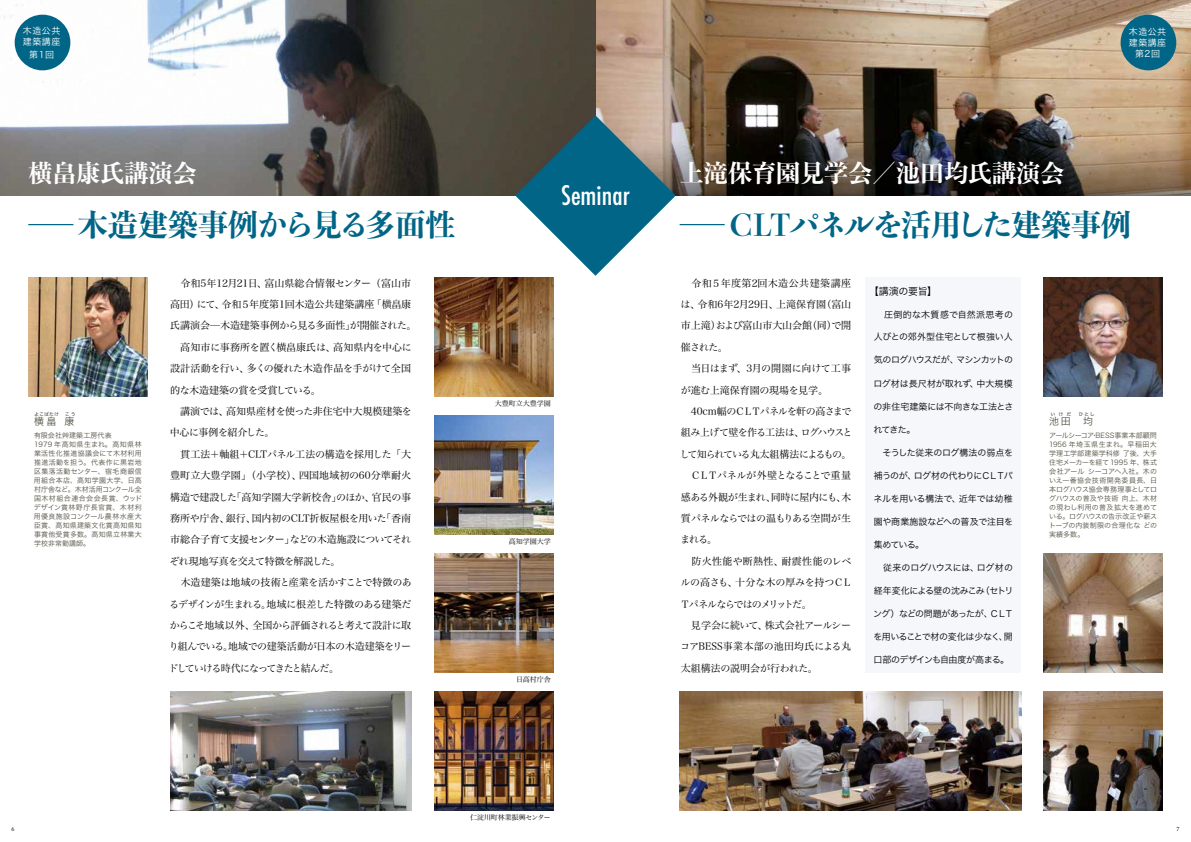
<style>
.page{position:relative;width:1191px;height:842px;background:#fff}
.page>*{position:absolute;margin:0;border:0;box-sizing:border-box;transform-origin:0 0}
.t1{font:800 30px "Toppan Bunkyu Midashi Mincho Std N";letter-spacing:-.045em;color:#006586;scale:1.5 1}
.t2{font:800 30px "Toppan Bunkyu Midashi Mincho Std N";letter-spacing:-.01em;color:#006586;scale:1.5 1}
.t3{font:500 condensed 26.2px "Futura";color:#fff}
.t4{font:800 24px "Toppan Bunkyu Midashi Mincho Std N";color:#fff}
.t5{font:10px/21.4px "Hira Min Pro W3";letter-spacing:-.03em;color:#000}
.t6{font:10px "Hira Kaku Pro W3";letter-spacing:-.03em;color:#000}
.t7{font:10px "Hira Kaku Pro W3";color:#535143}
.t8{font:9px "Hira Kaku Pro W3";letter-spacing:-.03em;color:#000}
.t9{font:9px "Hira Kaku Pro W3";letter-spacing:-.095em;color:#000}
.t10{font:9px/10.8px "Hira Kaku Pro W3";letter-spacing:.05em;color:#fff;text-align:center}
.t11{font:9px "Hira Kaku Pro W3";letter-spacing:-.09em;color:#000}
.t12{font:9px "Hira Kaku Pro W3";letter-spacing:-.005em;color:#000}
.t13{font:9px "Hira Kaku Pro W3";letter-spacing:-.055em;color:#000}
.t14{font:9px "Hira Kaku Pro W3";letter-spacing:.045em;color:#000}
.t15{font:7px/9px "Hira Kaku Pro W3";letter-spacing:.03em;color:#535143}
.t16{font:7px "Hira Min Pro W3";color:#000}
.t17{font:7px "Hira Min Pro W3";letter-spacing:-.02em;color:#000}
.t18{font:6px "Adobe Caslon Pro";color:#000}
.t19{font:5px "Hira Kaku Pro W3";letter-spacing:.135em;color:#535143}
</style>
<div class="page">
<img style="left:0;top:0;width:1191px;height:196px">
<img style="left:675px;top:139px;width:516px;height:57px">
<svg style="left:515px;top:115px;width:160px;height:161px"></svg>
<div style="left:1120px;top:15px;width:56px;height:55px;background:#006586;border-radius:50%"></div>
<div style="left:15px;top:15px;width:55px;height:55px;background:#006586;border-radius:50%"></div>
<img style="left:28px;top:278px;width:119px;height:119px">
<img style="left:1043px;top:278px;width:119px;height:119px">
<img style="left:434px;top:278px;width:119px;height:119px">
<img style="left:170px;top:692px;width:241px;height:119px">
<img style="left:680px;top:692px;width:341px;height:119px">
<img style="left:434px;top:416px;width:119px;height:119px">
<img style="left:434px;top:554px;width:119px;height:119px">
<img style="left:1043px;top:554px;width:119px;height:119px">
<img style="left:434px;top:692px;width:119px;height:119px">
<img style="left:1043px;top:692px;width:119px;height:119px">
<div style="left:865px;top:278px;width:156px;height:395px;background:#f5f7fa"></div>
<p class="t10" style="left:23px;top:25px;width:39px;text-align:left">木造公共建築講座</p>
<p class="t10" style="left:29px;top:48px;width:26px">第1回</p>
<h3 class="t4" style="left:28px;top:155px;width:170px">横畠康氏講演会</h3>
<h1 class="t2" style="left:28px;top:201px;width:286px">─木造建築事例から見る多面性</h1>
<p class="t19" style="left:34px;top:409px;width:26px">よこばたけ</p>
<p class="t19" style="left:65px;top:409px;width:12px">こう</p>
<p class="t15" style="left:34px;top:431px;width:110px">有限会社艸建築工房代表<br>1979 年高知県生まれ。高知県林業活性化推進協議会にて木材利用推進活動を担う。代表作に黒岩地区集落活動センター、宿毛商銀信用組合本店、高知学園大学、日高村庁舎など。木材活用コンクール全国木材組合連合会会長賞、ウッドデザイン賞林野庁長官賞、木材利用優良施設コンクール農林水産大臣賞、高知県建築文化賞高知県知事賞他受賞多数。高知県立林業大学校非常勤講師。</p>
<p class="t7" style="left:34px;top:412px;width:42px">横畠 康</p>
<p class="t5" style="left:169px;top:271px;width:249px">　令和5年12月21日、富山県総合情報センター（富山市高田）にて、令和５年度第1回木造公共建築講座「横畠康氏講演会─木造建築事例から見る多面性」が開催された。　高知市に事務所を置く横畠康氏は、高知県内を中心に設計活動を行い、多くの優れた木造作品を手がけて全国的な木造建築の賞を受賞している。<br>　講演では、高知県産材を使った非住宅中大規模建築を中心に事例を紹介した。<br>　貫工法＋軸組＋CLTパネル工法の構造を採用した「大豊町立大豊学園」（小学校）、四国地域初の60分準耐火構造で建設した「高知学園大学新校舎」のほか、官民の事務所や庁舎、銀行、国内初のCLT折板屋根を用いた「香南市総合子育て支援センター」などの木造施設についてそれぞれ現地写真を交えて特徴を解説した。<br>　木造建築は地域の技術と産業を活かすことで特徴のあるデザインが生まれる。地域に根差した特徴のある建築だからこそ地域以外、全国から評価されると考えて設計に取り組んでいる。地域での建築活動が日本の木造建築をリードしていける時代になってきたと結んだ。</p>
<h2 class="t3" style="left:561px;top:179px;width:70px">Seminar</h2>
<p class="t16" style="left:495px;top:397px;width:57px">大豊町立大豊学園</p>
<p class="t16" style="left:509px;top:535px;width:43px">高知学園大学</p>
<p class="t16" style="left:516px;top:673px;width:36px">日高村庁舎</p>
<p class="t10" style="left:1128px;top:26px;width:39px">木造公共建築講座第2回</p>
<h3 class="t4" style="left:680px;top:155px;width:385px">上滝保育園見学会／池田均氏講演会</h3>
<h1 class="t1" style="left:680px;top:201px;width:302px">─CLTパネルを活用した建築事例</h1>
<p class="t5" style="left:679px;top:271px;width:174px">　令和５年度第2回木造公共建築講座は、令和6年2月29日、上滝保育園（富山市上滝）および富山市大山会館（同）で開催された。<br>　当日はまず、3月の開園に向けて工事が進む上滝保育園の現場を見学。　40cm幅のＣＬＴパネルを軒の高さまで組み上げて壁を作る工法は、ログハウスとして知られている丸太組構法によるもの。　ＣＬＴパネルが外壁となることで重量感ある外観が生まれ、同時に屋内にも、木質パネルならではの温もりある空間が生まれる。<br>　防火性能や断熱性、耐震性能のレベルの高さも、十分な木の厚みを持つＣＬ<br>Ｔパネルならではのメリットだ。<br>　見学会に続いて、株式会社アールシーコアBESS事業本部の池田均氏による丸太組構法の説明会が行われた。</p>
<p class="t6" style="left:868px;top:282px;width:70px">【講演の要旨】</p>
<p class="t14" style="left:884px;top:306px;width:130px">圧倒的な木質感で自然派思考の</p>
<p class="t8" style="left:873px;top:329px;width:140px">人びとの郊外型住宅として根強い人</p>
<p class="t9" style="left:873px;top:352px;width:141px">気のログハウスだが、マシンカットの</p>
<p class="t12" style="left:873px;top:375px;width:141px">ログ材は長尺材が取れず、中大規模</p>
<p class="t8" style="left:873px;top:398px;width:141px">の非住宅建築には不向きな工法とさ</p>
<p class="t8" style="left:873px;top:421px;width:43px">れてきた。</p>
<p class="t8" style="left:873px;top:444px;width:141px">　そうした従来のログ構法の弱点を</p>
<p class="t11" style="left:873px;top:467px;width:141px">補うのが、ログ材の代わりにＣＬＴパ</p>
<p class="t8" style="left:873px;top:490px;width:141px">ネルを用いる構法で、近年では幼稚</p>
<p class="t8" style="left:873px;top:513px;width:141px">園や商業施設などへの普及で注目を</p>
<p class="t8" style="left:873px;top:536px;width:52px">集めている。</p>
<p class="t8" style="left:873px;top:560px;width:141px">　従来のログハウスには、ログ材の</p>
<p class="t8" style="left:873px;top:583px;width:141px">経年変化による壁の沈みこみ（セトリ</p>
<p class="t9" style="left:873px;top:606px;width:142px">ング）などの問題があったが、ＣＬＴ</p>
<p class="t8" style="left:873px;top:629px;width:141px">を用いることで材の変化は少なく、開</p>
<p class="t13" style="left:873px;top:652px;width:137px">口部のデザインも自由度が高まる。</p>
<p class="t19" style="left:1050px;top:409px;width:22px">いけだ</p>
<p class="t19" style="left:1078px;top:409px;width:18px">ひとし</p>
<p class="t15" style="left:1049px;top:431px;width:110px;text-align:justify">アールシーコア・BESS事業本部顧問1956 年埼玉県生まれ。早稲田大学理工学部建築学科修 了後、大手住宅メーカーを経て 1995 年、株式会社アール シーコアへ入社。木のいえ一番協会技術開発委員長、日本ログハウス協会専務理事としてログハウスの普及や技術 向上、木材の現わし利用の普及拡大を進めている。ログハウスの告示改正や薪ストーブの内装制限の合理化な どの実績多数。</p>
<p class="t7" style="left:1049px;top:412px;width:46px">池田 均</p>
<p class="t18" style="left:11px;top:826px;width:4px">6</p>
<p class="t17" style="left:470px;top:811px;width:82px">仁淀川町林業振興センター</p>
<p class="t18" style="left:1176px;top:826px;width:4px">7</p>
</div>
